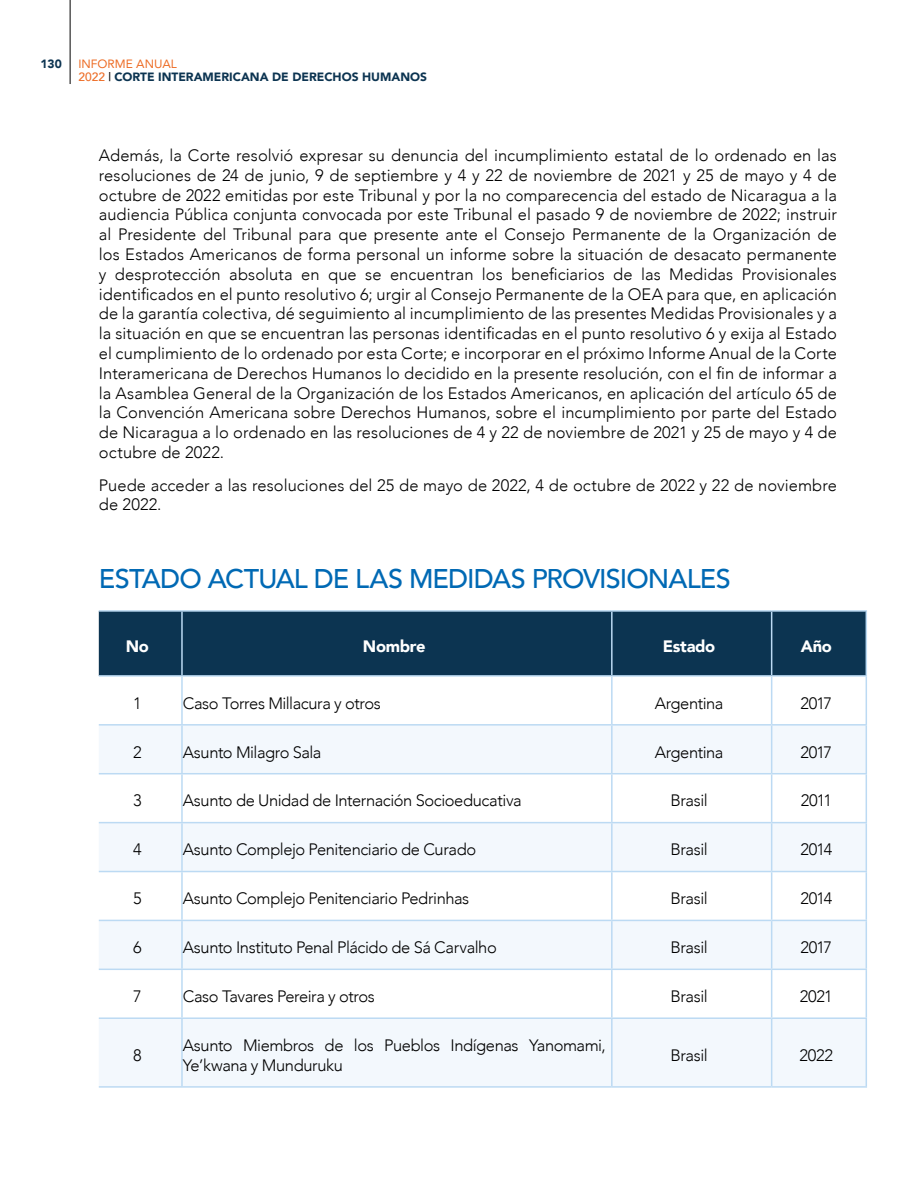
<style>
.page{position:relative;width:918px;height:1188px;background:#fff}
.page>*{position:absolute;margin:0;border:0;box-sizing:border-box;transform-origin:0 0}
.t1{font:500 27px "Avenir";letter-spacing:-.035em;color:#0069b4}
.t2{font:300 16.5px/19.8px "Avenir";letter-spacing:-.025em;color:#000;text-align:justify}
.t3{font:300 16.5px/19.8px "Avenir";letter-spacing:.005em;color:#000}
.t4{font:900 16.5px "Avenir";letter-spacing:-.025em;color:#fff}
.t5{font:900 12px/13.5px "Avenir";color:#0c3451}
.s1{font-weight:400;color:#ed6c25}
.s2{font-weight:500;color:#ed6c25}
.s3{font-weight:500;color:#000}
</style>
<div class="page">
<hr style="left:70px;top:0;width:1px;height:84px;background:#000">
<div style="left:99px;top:612px;width:767px;height:63px;background:#0c3451"></div>
<svg style="left:99px;top:726px;width:767px;height:360px;fill:#f3f8fd"></svg>
<hr style="left:99px;top:610px;width:83px;height:2px;background:#bcdaf3">
<hr style="left:182px;top:610px;width:430px;height:2px;background:#bcdaf3">
<hr style="left:181px;top:612px;width:2px;height:63px;background:#bcdaf3">
<hr style="left:612px;top:610px;width:160px;height:2px;background:#bcdaf3">
<hr style="left:611px;top:612px;width:2px;height:63px;background:#bcdaf3">
<hr style="left:772px;top:610px;width:95px;height:2px;background:#bcdaf3">
<hr style="left:771px;top:612px;width:1px;height:63px;background:#bcdaf3">
<hr style="left:866px;top:612px;width:1px;height:63px;background:#bcdaf3">
<hr style="left:99px;top:675px;width:83px;height:2px;background:#bcdaf3">
<hr style="left:182px;top:675px;width:430px;height:2px;background:#bcdaf3">
<hr style="left:181px;top:677px;width:2px;height:47px;background:#bcdaf3">
<hr style="left:612px;top:675px;width:160px;height:2px;background:#bcdaf3">
<hr style="left:611px;top:677px;width:2px;height:47px;background:#bcdaf3">
<hr style="left:772px;top:675px;width:95px;height:2px;background:#bcdaf3">
<hr style="left:771px;top:677px;width:1px;height:47px;background:#bcdaf3">
<hr style="left:866px;top:677px;width:1px;height:47px;background:#bcdaf3">
<hr style="left:99px;top:724px;width:83px;height:2px;background:#bcdaf3">
<hr style="left:182px;top:724px;width:430px;height:2px;background:#bcdaf3">
<hr style="left:181px;top:726px;width:2px;height:47px;background:#bcdaf3">
<hr style="left:612px;top:724px;width:160px;height:2px;background:#bcdaf3">
<hr style="left:611px;top:726px;width:2px;height:47px;background:#bcdaf3">
<hr style="left:772px;top:724px;width:95px;height:2px;background:#bcdaf3">
<hr style="left:771px;top:726px;width:1px;height:47px;background:#bcdaf3">
<hr style="left:866px;top:726px;width:1px;height:47px;background:#bcdaf3">
<hr style="left:99px;top:773px;width:83px;height:1px;background:#bcdaf3">
<hr style="left:182px;top:773px;width:430px;height:1px;background:#bcdaf3">
<hr style="left:181px;top:774px;width:2px;height:48px;background:#bcdaf3">
<hr style="left:612px;top:773px;width:160px;height:1px;background:#bcdaf3">
<hr style="left:611px;top:774px;width:2px;height:48px;background:#bcdaf3">
<hr style="left:772px;top:773px;width:95px;height:1px;background:#bcdaf3">
<hr style="left:771px;top:774px;width:1px;height:48px;background:#bcdaf3">
<hr style="left:866px;top:774px;width:1px;height:48px;background:#bcdaf3">
<hr style="left:99px;top:822px;width:83px;height:1px;background:#bcdaf3">
<hr style="left:182px;top:822px;width:430px;height:1px;background:#bcdaf3">
<hr style="left:181px;top:823px;width:2px;height:48px;background:#bcdaf3">
<hr style="left:612px;top:822px;width:160px;height:1px;background:#bcdaf3">
<hr style="left:611px;top:823px;width:2px;height:48px;background:#bcdaf3">
<hr style="left:772px;top:822px;width:95px;height:1px;background:#bcdaf3">
<hr style="left:771px;top:823px;width:1px;height:48px;background:#bcdaf3">
<hr style="left:866px;top:823px;width:1px;height:48px;background:#bcdaf3">
<hr style="left:99px;top:871px;width:83px;height:1px;background:#bcdaf3">
<hr style="left:182px;top:871px;width:430px;height:1px;background:#bcdaf3">
<hr style="left:181px;top:872px;width:2px;height:48px;background:#bcdaf3">
<hr style="left:612px;top:871px;width:160px;height:1px;background:#bcdaf3">
<hr style="left:611px;top:872px;width:2px;height:48px;background:#bcdaf3">
<hr style="left:772px;top:871px;width:95px;height:1px;background:#bcdaf3">
<hr style="left:771px;top:872px;width:1px;height:48px;background:#bcdaf3">
<hr style="left:866px;top:872px;width:1px;height:48px;background:#bcdaf3">
<hr style="left:99px;top:920px;width:83px;height:1px;background:#bcdaf3">
<hr style="left:182px;top:920px;width:430px;height:1px;background:#bcdaf3">
<hr style="left:181px;top:921px;width:2px;height:48px;background:#bcdaf3">
<hr style="left:612px;top:920px;width:160px;height:1px;background:#bcdaf3">
<hr style="left:611px;top:921px;width:2px;height:48px;background:#bcdaf3">
<hr style="left:772px;top:920px;width:95px;height:1px;background:#bcdaf3">
<hr style="left:771px;top:921px;width:1px;height:48px;background:#bcdaf3">
<hr style="left:866px;top:921px;width:1px;height:48px;background:#bcdaf3">
<hr style="left:99px;top:969px;width:83px;height:1px;background:#bcdaf3">
<hr style="left:182px;top:969px;width:430px;height:1px;background:#bcdaf3">
<hr style="left:181px;top:970px;width:2px;height:47px;background:#bcdaf3">
<hr style="left:612px;top:969px;width:160px;height:1px;background:#bcdaf3">
<hr style="left:611px;top:970px;width:2px;height:47px;background:#bcdaf3">
<hr style="left:772px;top:969px;width:95px;height:1px;background:#bcdaf3">
<hr style="left:771px;top:970px;width:1px;height:47px;background:#bcdaf3">
<hr style="left:866px;top:970px;width:1px;height:47px;background:#bcdaf3">
<hr style="left:99px;top:1017px;width:83px;height:2px;background:#bcdaf3">
<hr style="left:182px;top:1017px;width:430px;height:2px;background:#bcdaf3">
<hr style="left:181px;top:1019px;width:2px;height:67px;background:#bcdaf3">
<hr style="left:612px;top:1017px;width:160px;height:2px;background:#bcdaf3">
<hr style="left:611px;top:1019px;width:2px;height:67px;background:#bcdaf3">
<hr style="left:772px;top:1017px;width:95px;height:2px;background:#bcdaf3">
<hr style="left:771px;top:1019px;width:1px;height:67px;background:#bcdaf3">
<hr style="left:866px;top:1019px;width:1px;height:67px;background:#bcdaf3">
<hr style="left:99px;top:1086px;width:83px;height:2px;background:#bcdaf3">
<hr style="left:182px;top:1086px;width:430px;height:2px;background:#bcdaf3">
<hr style="left:612px;top:1086px;width:160px;height:2px;background:#bcdaf3">
<hr style="left:772px;top:1086px;width:95px;height:2px;background:#bcdaf3">
<p class="t5" style="left:40px;top:57px;width:23px">130</p>
<p class="t5" style="left:78px;top:57px;width:350px"><span class="s1">INFORME ANUAL<br></span><span class="s2">2022</span> <span class="s3">|</span> CORTE INTERAMERICANA DE DERECHOS HUMANOS</p>
<p class="t2" style="left:99px;top:146px;width:740px">Además, la Corte resolvió expresar su denuncia del incumplimiento estatal de lo ordenado en las resoluciones de 24 de junio, 9 de septiembre y 4 y 22 de noviembre de 2021 y 25 de mayo y 4 de octubre de 2022 emitidas por este Tribunal y por la no comparecencia del estado de Nicaragua a la audiencia Pública conjunta convocada por este Tribunal el pasado 9 de noviembre de 2022; instruir al Presidente del Tribunal para que presente ante el Consejo Permanente de la Organización de los Estados Americanos de forma personal un informe sobre la situación de desacato permanente y desprotección absoluta en que se encuentran los beneficiarios de las Medidas Provisionales identificados en el punto resolutivo 6; urgir al Consejo Permanente de la OEA para que, en aplicación de la garantía colectiva, dé seguimiento al incumplimiento de las presentes Medidas Provisionales y a la situación en que se encuentran las personas identificadas en el punto resolutivo 6 y exija al Estado el cumplimiento de lo ordenado por esta Corte; e incorporar en el próximo Informe Anual de la Corte Interamericana de Derechos Humanos lo decidido en la presente resolución, con el fin de informar a la Asamblea General de la Organización de los Estados Americanos, en aplicación del artículo 65 de la Convención Americana sobre Derechos Humanos, sobre el incumplimiento por parte del Estado de Nicaragua a lo ordenado en las resoluciones de 4 y 22 de noviembre de 2021 y 25 de mayo y 4 de octubre de 2022.</p>
<p class="t3" style="left:99px;top:475px;width:740px">Puede acceder a las resoluciones del 25 de mayo de 2022, 4 de octubre de 2022 y 22 de noviembre de 2022.</p>
<h1 class="t1" style="left:99px;top:555px;width:633px">ESTADO ACTUAL DE LAS MEDIDAS PROVISIONALES</h1>
<p class="t4" style="left:126px;top:632px;width:25px">No</p>
<p class="t4" style="left:363px;top:632px;width:64px">Nombre</p>
<p class="t4" style="left:663px;top:632px;width:54px">Estado</p>
<p class="t4" style="left:801px;top:632px;width:33px">Año</p>
<p class="t2" style="left:133px;top:693px;width:10px">1</p>
<p class="t2" style="left:183px;top:693px;width:200px">Caso Torres Millacura y otros</p>
<p class="t2" style="left:655px;top:693px;width:70px">Argentina</p>
<p class="t2" style="left:800px;top:693px;width:33px">2017</p>
<p class="t2" style="left:133px;top:742px;width:10px">2</p>
<p class="t2" style="left:183px;top:742px;width:140px">Asunto Milagro Sala</p>
<p class="t2" style="left:655px;top:742px;width:70px">Argentina</p>
<p class="t2" style="left:800px;top:742px;width:33px">2017</p>
<p class="t2" style="left:133px;top:791px;width:10px">3</p>
<p class="t2" style="left:183px;top:791px;width:341px">Asunto de Unidad de Internación Socioeducativa</p>
<p class="t2" style="left:670px;top:791px;width:39px">Brasil</p>
<p class="t2" style="left:801px;top:791px;width:33px">2011</p>
<p class="t2" style="left:133px;top:840px;width:10px">4</p>
<p class="t2" style="left:183px;top:840px;width:295px">Asunto Complejo Penitenciario de Curado</p>
<p class="t2" style="left:670px;top:840px;width:39px">Brasil</p>
<p class="t2" style="left:800px;top:840px;width:33px">2014</p>
<p class="t2" style="left:133px;top:889px;width:10px">5</p>
<p class="t2" style="left:183px;top:889px;width:288px">Asunto Complejo Penitenciario Pedrinhas</p>
<p class="t2" style="left:670px;top:889px;width:39px">Brasil</p>
<p class="t2" style="left:800px;top:889px;width:33px">2014</p>
<p class="t2" style="left:133px;top:938px;width:10px">6</p>
<p class="t2" style="left:183px;top:938px;width:316px">Asunto Instituto Penal Plácido de Sá Carvalho</p>
<p class="t2" style="left:670px;top:938px;width:39px">Brasil</p>
<p class="t2" style="left:800px;top:938px;width:33px">2017</p>
<p class="t2" style="left:133px;top:986px;width:10px">7</p>
<p class="t2" style="left:183px;top:986px;width:194px">Caso Tavares Pereira y otros</p>
<p class="t2" style="left:670px;top:986px;width:39px">Brasil</p>
<p class="t2" style="left:800px;top:986px;width:34px">2021</p>
<p class="t2" style="left:133px;top:1045px;width:10px">8</p>
<p class="t2" style="left:183px;top:1035px;width:425px">Asunto Miembros de los Pueblos Indígenas Yanomami,<br>Ye’kwana y Munduruku</p>
<p class="t2" style="left:670px;top:1045px;width:39px">Brasil</p>
<p class="t2" style="left:800px;top:1045px;width:35px">2022</p>
</div>
